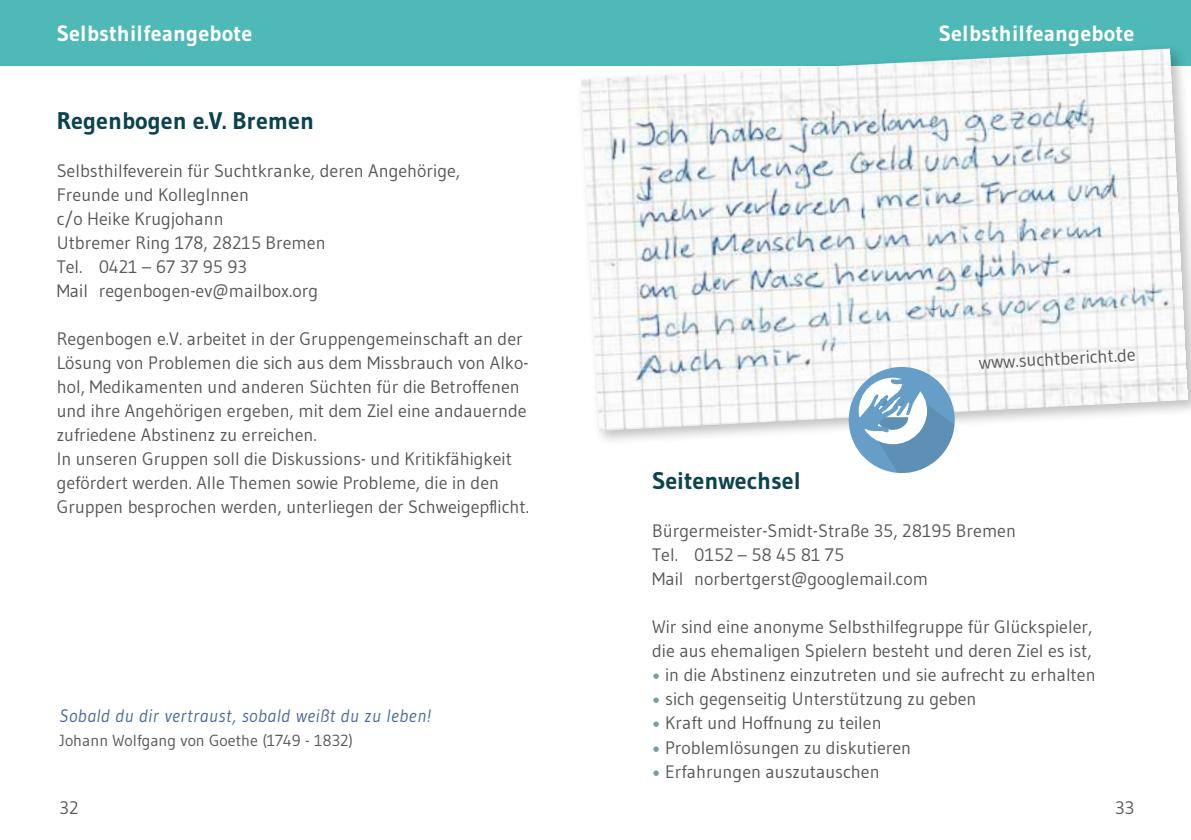
<style>
.page{position:relative;width:1191px;height:840px;background:#fff}
.page>*{position:absolute;margin:0;border:0;box-sizing:border-box;transform-origin:0 0}
.t1{font:700 24px "Gudea";color:#0c434e}
.t2{font:700 22px "Gudea";letter-spacing:.01em;color:#fff}
.t3{font:18px/24px "Gudea";color:#58585a}
.t4{font:italic 18px "Gudea";letter-spacing:.03em;color:#4d6994}
.t5{font:16px "Gudea";color:#58585a}
.s1{font-weight:700;color:#769ba2}
</style>
<div class="page">
<div style="left:0;top:0;width:595px;height:66px;background:#4fb9b8"></div>
<div style="left:595px;top:0;width:596px;height:66px;background:#4fb9b8"></div>
<div style="left:576px;top:44px;width:615px;height:402px;background:#000;opacity:.25"></div>
<img style="left:581px;top:49px;width:607px;height:381px">
<svg style="left:853px;top:370px;width:101px;height:103px"></svg>
<p class="t2" style="left:57px;top:20px;width:197px">Selbsthilfeangebote</p>
<p class="t2" style="left:938px;top:20px;width:197px">Selbsthilfeangebote</p>
<h1 class="t1" style="left:57px;top:105px;width:259px">Regenbogen e.V. Bremen</h1>
<p class="t3" style="left:57px;top:158px;width:405px">Selbsthilfeverein für Suchtkranke, deren Angehörige,<br>Freunde und KollegInnen<br>c/o Heike Krugjohann<br>Utbremer Ring 178, 28215 Bremen<br>Tel. 0421 – 67 37 95 93<br>Mail regenbogen-ev@mailbox.org</p>
<p class="t3" style="left:57px;top:326px;width:474px">Regenbogen e.V. arbeitet in der Gruppengemeinschaft an der Lösung von Problemen die sich aus dem Missbrauch von Alko&shy;hol, Medikamenten und anderen Süchten für die Betroffenen und ihre Angehörigen ergeben, mit dem Ziel eine andauernde zufriedene Abstinenz zu erreichen.<br>In unseren Gruppen soll die Diskussions- und Kritikfähigkeit gefördert werden. Alle Themen sowie Probleme, die in den Gruppen besprochen werden, unterliegen der Schweigepflicht.</p>
<p class="t4" style="left:60px;top:704px;width:373px">Sobald du dir vertraust, sobald weißt du zu leben!</p>
<p class="t5" style="left:60px;top:730px;width:295px">Johann Wolfgang von Goethe (1749 - 1832)</p>
<p class="t3" style="left:978px;top:350px;width:158px;rotate:-3deg">www.suchtbericht.de</p>
<h1 class="t1" style="left:652px;top:465px;width:150px">Seitenwechsel</h1>
<p class="t3" style="left:652px;top:518px;width:365px">Bürgermeister-Smidt-Straße 35, 28195 Bremen<br>Tel. 0152 – 58 45 81 75<br>Mail norbertgerst@googlemail.com</p>
<p class="t3" style="left:652px;top:614px;width:442px">Wir sind eine anonyme Selbsthilfegruppe für Glückspieler, die aus ehemaligen Spielern besteht und deren Ziel es ist,</p>
<p class="t3" style="left:652px;top:662px;width:445px"><span class="s1">•</span> in die Abstinenz einzutreten und sie aufrecht zu erhalten</p>
<p class="t3" style="left:652px;top:686px;width:326px"><span class="s1">•</span> sich gegenseitig Unterstützung zu geben</p>
<p class="t3" style="left:652px;top:710px;width:231px"><span class="s1">•</span> Kraft und Hoffnung zu teilen</p>
<p class="t3" style="left:652px;top:734px;width:260px"><span class="s1">•</span> Problemlösungen zu diskutieren</p>
<p class="t3" style="left:652px;top:758px;width:229px"><span class="s1">•</span> Erfahrungen auszutauschen</p>
<p class="t3" style="left:60px;top:794px;width:20px">32</p>
<p class="t3" style="left:1115px;top:794px;width:21px">33</p>
</div>
